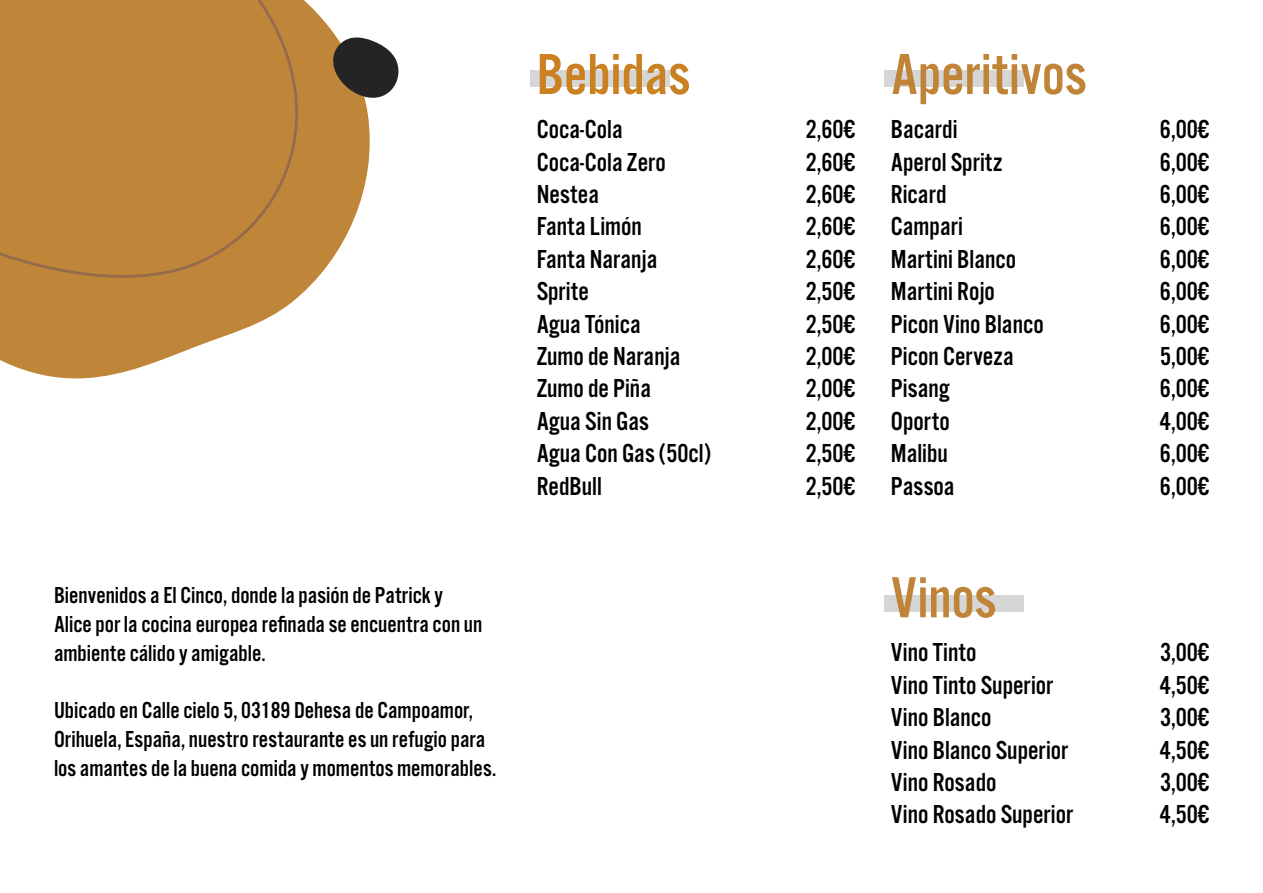
<style>
.page{position:relative;width:1263px;height:893px;background:#fff}
.page>*{position:absolute;margin:0;border:0;box-sizing:border-box;transform-origin:0 0}
.t1{font:60px "Alternate Got No 3 D";color:#bf8437}
.t2{font:60px "Alternate Got No 3 D";color:#c98122}
.t3{font:27px/32.4px "Alternate Got No 3 D";color:#000}
.t4{font:24px/28.8px "Alternate Got No 3 D";color:#000}
</style>
<div class="page">
<div style="left:531px;top:70px;width:139px;height:17px;background:#d6d6d6"></div>
<div style="left:884px;top:70px;width:140px;height:17px;background:#d6d6d6"></div>
<div style="left:884px;top:595px;width:140px;height:16px;background:#d6d6d6"></div>
<svg style="left:0;top:0;width:370px;height:379px;fill:#bf8538"></svg>
<div style="left:0;top:0;width:300px;height:298px;background:#bf8538"></div>
<svg style="left:331px;top:36px;width:68px;height:75px"></svg>
<p class="t4" style="left:54px;top:581px;width:430px">Bienvenidos a El Cinco, donde la pasión de Patrick y<br>Alice por la cocina europea refinada se encuentra con un ambiente cálido y amigable.</p>
<p class="t4" style="left:54px;top:696px;width:444px">Ubicado en Calle cielo 5, 03189 Dehesa de Campoamor,<br>Orihuela, España, nuestro restaurante es un refugio para los amantes de la buena comida y momentos memorables.</p>
<h1 class="t2" style="left:537px;top:42px;width:155px">Bebidas</h1>
<h1 class="t1" style="left:891px;top:42px;width:197px">Aperitivos</h1>
<p class="t3" style="left:537px;top:114px;width:176px">Coca-Cola<br>Coca-Cola Zero<br>Nestea<br>Fanta Limón<br>Fanta Naranja<br>Sprite<br>Agua Tónica<br>Zumo de Naranja<br>Zumo de Piña<br>Agua Sin Gas<br>Agua Con Gas (50cl)<br>RedBull</p>
<p class="t3" style="left:891px;top:114px;width:154px">Bacardi<br>Aperol Spritz<br>Ricard<br>Campari<br>Martini Blanco<br>Martini Rojo<br>Picon Vino Blanco<br>Picon Cerveza<br>Pisang<br>Oporto<br>Malibu<br>Passoa</p>
<p class="t3" style="left:806px;top:114px;width:50px;text-align:justify">2,60€ 2,60€ 2,60€ 2,60€ 2,60€ 2,50€ 2,50€ 2,00€ 2,00€ 2,00€ 2,50€ 2,50€</p>
<p class="t3" style="left:1160px;top:114px;width:51px;text-align:justify">6,00€ 6,00€ 6,00€ 6,00€ 6,00€ 6,00€ 6,00€ 5,00€ 6,00€ 4,00€ 6,00€ 6,00€</p>
<h1 class="t1" style="left:891px;top:566px;width:107px">Vinos</h1>
<p class="t3" style="left:891px;top:637px;width:184px">Vino Tinto<br>Vino Tinto Superior<br>Vino Blanco<br>Vino Blanco Superior<br>Vino Rosado<br>Vino Rosado Superior</p>
<p class="t3" style="left:1160px;top:637px;width:51px;text-align:justify">3,00€ 4,50€ 3,00€ 4,50€ 3,00€ 4,50€</p>
</div>
